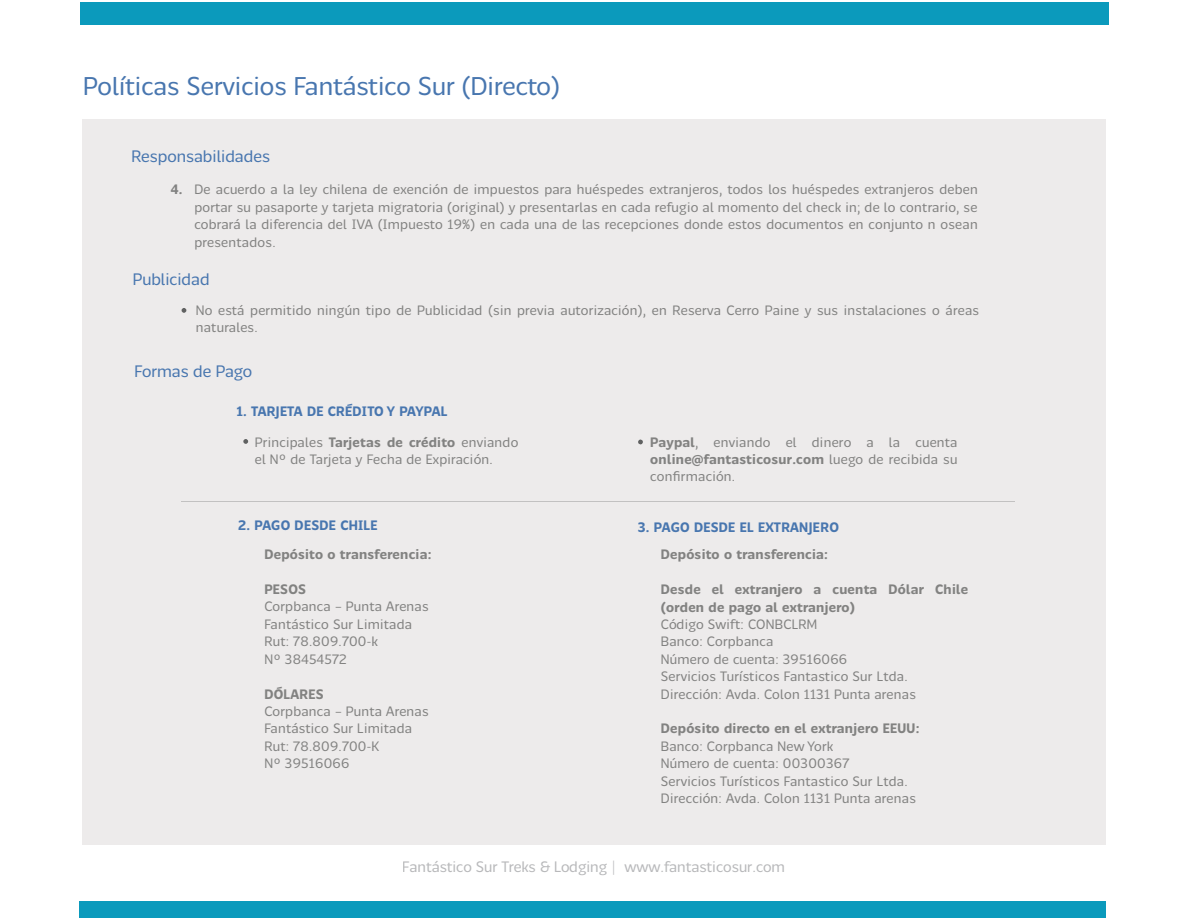
<style>
.page{position:relative;width:1188px;height:918px;background:#fff}
.page>*{position:absolute;margin:0;border:0;box-sizing:border-box;transform-origin:0 0}
.t1{font:25.5px "Chilena";color:#4876af}
.t2{font:16.5px "Chilena";color:#4876af}
.t3{font:15px "Chilena";color:#76777b}
.t4{font:13.5px/17.4px "Chilena";letter-spacing:.02em;color:#828281}
.t5{font:700 13.5px/17.4px "Chilena";letter-spacing:.02em;color:#828281}
.t6{font:700 13.5px "Chilena";letter-spacing:.02em;color:#4876af}
.s1{font-weight:700}
</style>
<div class="page">
<div style="left:80px;top:902px;width:1026px;height:16px;background:#0b9abc"></div>
<div style="left:80px;top:2px;width:1028px;height:22px;background:#0b9abc"></div>
<div style="left:82px;top:120px;width:1024px;height:725px;background:#edebeb"></div>
<svg style="left:182px;top:308px;width:4px;height:5px"></svg>
<hr style="left:181px;top:501px;width:834px;height:1px;background:#828281">
<svg style="left:243px;top:439px;width:5px;height:5px"></svg>
<svg style="left:638px;top:439px;width:5px;height:6px"></svg>
<h1 class="t1" style="left:83px;top:68px;width:478px">Políticas Servicios Fantástico Sur (Directo)</h1>
<p class="t2" style="left:131px;top:145px;width:140px">Responsabilidades</p>
<p class="t5" style="left:171px;top:180px;width:13px">4.</p>
<p class="t4" style="left:194px;top:180px;width:785px;text-align:justify">De acuerdo a la ley chilena de exención de impuestos para huéspedes extranjeros, todos los huéspedes extranjeros deben portar su pasaporte y tarjeta migratoria (original) y presentarlas en cada refugio al momento del check in; de lo contrario, se cobrará la diferencia del IVA (Impuesto 19%) en cada una de las recepciones donde estos documentos en conjunto n osean presentados.</p>
<p class="t2" style="left:133px;top:267px;width:78px">Publicidad</p>
<p class="t4" style="left:196px;top:300px;width:785px">No está permitido ningún tipo de Publicidad (sin previa autorización), en Reserva Cerro Paine y sus instalaciones o áreas naturales.</p>
<p class="t2" style="left:135px;top:359px;width:119px">Formas de Pago</p>
<p class="t6" style="left:237px;top:402px;width:212px">1. TARJETA DE CRÉDITO Y PAYPAL</p>
<p class="t4" style="left:255px;top:432px;width:265px">Principales <span class="s1">Tarjetas de crédito</span> enviando el Nº de Tarjeta y Fecha de Expiración.</p>
<p class="t4" style="left:650px;top:432px;width:309px;text-align:justify"><span class="s1">Paypal</span>, enviando el dinero a la cuenta <span class="s1">online@fantasticosur.com</span> luego de recibida su confirmación.</p>
<p class="t6" style="left:238px;top:516px;width:141px">2. PAGO DESDE CHILE</p>
<p class="t5" style="left:264px;top:545px;width:169px">Depósito o transferencia:</p>
<p class="t5" style="left:264px;top:580px;width:43px">PESOS</p>
<p class="t4" style="left:264px;top:597px;width:166px">Corpbanca – Punta Arenas<br>Fantástico Sur Limitada<br>Rut: 78.809.700-k<br>Nº 38454572</p>
<p class="t5" style="left:264px;top:684px;width:61px">DÓLARES</p>
<p class="t4" style="left:264px;top:702px;width:166px">Corpbanca – Punta Arenas<br>Fantástico Sur Limitada<br>Rut: 78.809.700-K<br>Nº 39516066</p>
<p class="t6" style="left:638px;top:518px;width:203px">3. PAGO DESDE EL EXTRANJERO</p>
<p class="t5" style="left:661px;top:545px;width:169px">Depósito o transferencia:</p>
<p class="t5" style="left:661px;top:580px;width:309px">Desde el extranjero a cuenta Dólar Chile (orden de pago al extranjero)</p>
<p class="t4" style="left:661px;top:615px;width:257px">Código Swift: CONBCLRM<br>Banco: Corpbanca<br>Número de cuenta: 39516066<br>Servicios Turísticos Fantastico Sur Ltda.<br>Dirección: Avda. Colon 1131 Punta arenas</p>
<p class="t5" style="left:661px;top:719px;width:260px">Depósito directo en el extranjero EEUU:</p>
<p class="t4" style="left:661px;top:736px;width:257px">Banco: Corpbanca New York<br>Número de cuenta: 00300367<br>Servicios Turísticos Fantastico Sur Ltda.<br>Dirección: Avda. Colon 1131 Punta arenas</p>
<p class="t3" style="left:403px;top:857px;width:384px">Fantástico Sur Treks &amp; Lodging | www.fantasticosur.com</p>
</div>
